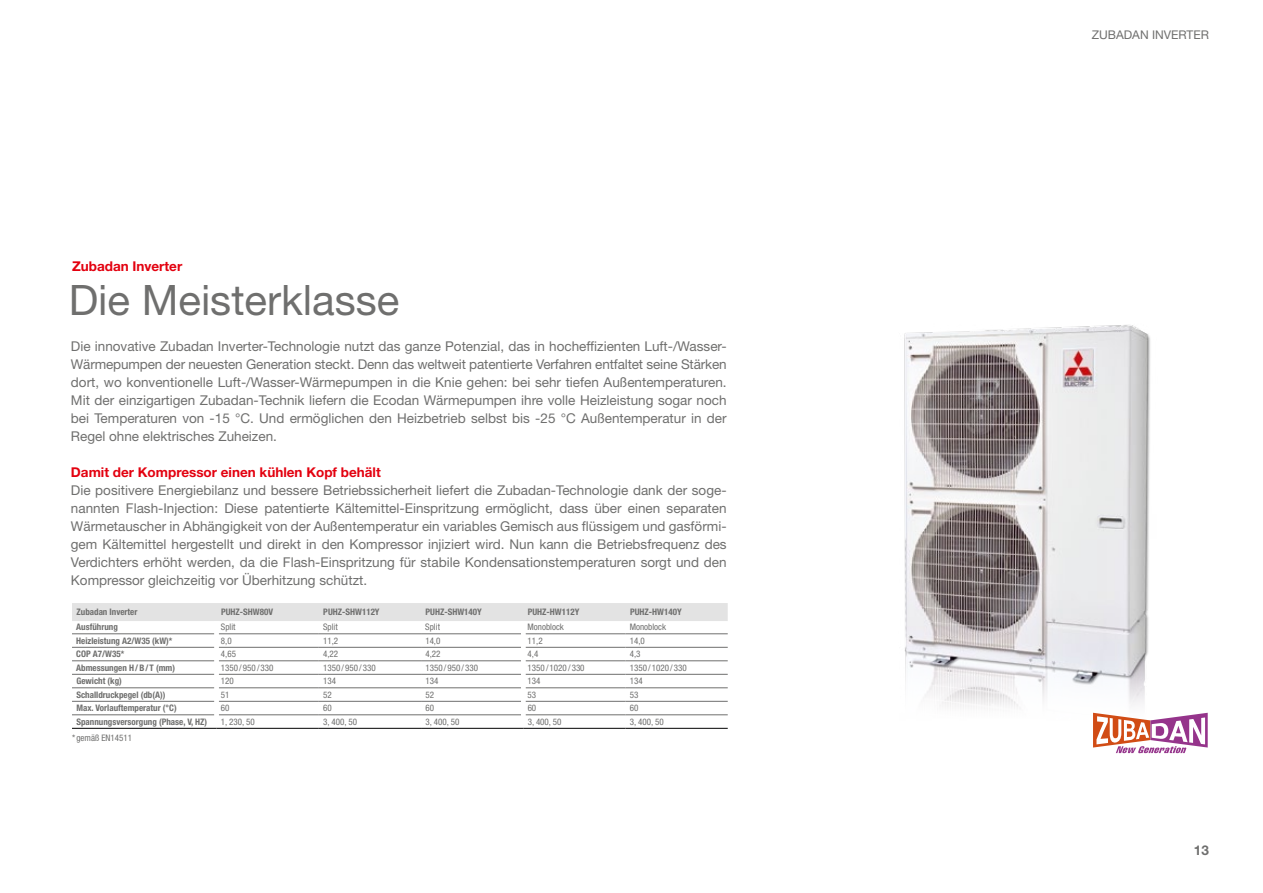
<style>
.page{position:relative;width:1263px;height:893px;background:#fff}
.page>*{position:absolute;margin:0;border:0;box-sizing:border-box;transform-origin:0 0}
.t1{font:42px "Helvetica Neue LT Pro";color:#6f6f6e}
.t2{font:13.5px/18px "Helvetica Neue LT Pro";color:#6f6f6e;text-align:justify}
.t3{font:700 13.5px "Helvetica Neue LT Pro";color:#e3000f}
.t4{font:700 13.5px "Helvetica Neue LT Pro";color:#6f6f6e}
.t5{font:12px "Helvetica Neue LT Pro";color:#6f6f6e}
.t6{font:700 condensed 9px "Helvetica Neue LT Pro";color:#6f6f6e}
.t7{font:condensed 9px "Helvetica Neue LT Pro";color:#6f6f6e}
</style>
<div class="page">
<img style="left:904px;top:325px;width:281px;height:429px">
<div style="left:72px;top:603px;width:656px;height:18px;background:#e3e3e3"></div>
<hr style="left:72px;top:633px;width:142px;height:1px;background:#6f6f6e">
<hr style="left:72px;top:647px;width:142px;height:1px;background:#6f6f6e">
<hr style="left:72px;top:660px;width:142px;height:1px;background:#6f6f6e">
<hr style="left:72px;top:674px;width:142px;height:1px;background:#6f6f6e">
<hr style="left:72px;top:687px;width:142px;height:1px;background:#6f6f6e">
<hr style="left:72px;top:701px;width:142px;height:1px;background:#6f6f6e">
<hr style="left:72px;top:714px;width:142px;height:1px;background:#6f6f6e">
<hr style="left:219px;top:714px;width:100px;height:1px;background:#6f6f6e">
<hr style="left:319px;top:714px;width:102px;height:1px;background:#6f6f6e">
<hr style="left:421px;top:714px;width:100px;height:1px;background:#6f6f6e">
<hr style="left:525px;top:714px;width:100px;height:1px;background:#6f6f6e">
<hr style="left:625px;top:714px;width:103px;height:1px;background:#6f6f6e">
<hr style="left:219px;top:660px;width:100px;height:1px;background:#6f6f6e">
<hr style="left:319px;top:660px;width:102px;height:1px;background:#6f6f6e">
<hr style="left:421px;top:660px;width:100px;height:1px;background:#6f6f6e">
<hr style="left:525px;top:660px;width:100px;height:1px;background:#6f6f6e">
<hr style="left:625px;top:660px;width:103px;height:1px;background:#6f6f6e">
<hr style="left:219px;top:674px;width:100px;height:1px;background:#6f6f6e">
<hr style="left:319px;top:674px;width:102px;height:1px;background:#6f6f6e">
<hr style="left:421px;top:674px;width:100px;height:1px;background:#6f6f6e">
<hr style="left:525px;top:674px;width:100px;height:1px;background:#6f6f6e">
<hr style="left:625px;top:674px;width:103px;height:1px;background:#6f6f6e">
<hr style="left:219px;top:687px;width:100px;height:1px;background:#6f6f6e">
<hr style="left:319px;top:687px;width:102px;height:1px;background:#6f6f6e">
<hr style="left:421px;top:687px;width:100px;height:1px;background:#6f6f6e">
<hr style="left:525px;top:687px;width:100px;height:1px;background:#6f6f6e">
<hr style="left:625px;top:687px;width:103px;height:1px;background:#6f6f6e">
<hr style="left:72px;top:728px;width:145px;height:1px;background:#000">
<hr style="left:217px;top:728px;width:102px;height:1px;background:#000">
<hr style="left:319px;top:728px;width:102px;height:1px;background:#000">
<hr style="left:421px;top:728px;width:102px;height:1px;background:#000">
<hr style="left:523px;top:728px;width:102px;height:1px;background:#000">
<hr style="left:625px;top:728px;width:103px;height:1px;background:#000">
<hr style="left:219px;top:633px;width:100px;height:1px;background:#6f6f6e">
<hr style="left:319px;top:633px;width:102px;height:1px;background:#6f6f6e">
<hr style="left:421px;top:633px;width:100px;height:1px;background:#6f6f6e">
<hr style="left:525px;top:633px;width:100px;height:1px;background:#6f6f6e">
<hr style="left:625px;top:633px;width:103px;height:1px;background:#6f6f6e">
<hr style="left:219px;top:647px;width:100px;height:1px;background:#6f6f6e">
<hr style="left:319px;top:647px;width:102px;height:1px;background:#6f6f6e">
<hr style="left:421px;top:647px;width:100px;height:1px;background:#6f6f6e">
<hr style="left:525px;top:647px;width:100px;height:1px;background:#6f6f6e">
<hr style="left:625px;top:647px;width:103px;height:1px;background:#6f6f6e">
<hr style="left:219px;top:701px;width:100px;height:1px;background:#6f6f6e">
<hr style="left:319px;top:701px;width:102px;height:1px;background:#6f6f6e">
<hr style="left:421px;top:701px;width:100px;height:1px;background:#6f6f6e">
<hr style="left:525px;top:701px;width:100px;height:1px;background:#6f6f6e">
<hr style="left:625px;top:701px;width:103px;height:1px;background:#6f6f6e">
<svg style="left:1093px;top:713px;width:115px;height:40px"></svg>
<p class="t3" style="left:72px;top:257px;width:112px">Zubadan Inverter</p>
<h1 class="t1" style="left:69px;top:275px;width:332px">Die Meisterklasse</h1>
<p class="t2" style="left:71px;top:337px;width:657px">Die innovative Zubadan Inverter-Technologie nutzt das ganze Potenzial, das in hocheffizienten Luft-/Wasser-Wärmepumpen der neuesten Generation steckt. Denn das weltweit patentierte Verfahren entfaltet seine Stärken dort, wo konventionelle Luft-/Wasser-Wärmepumpen in die Knie gehen: bei sehr tiefen Außentemperaturen.<br>Mit der einzigartigen Zubadan-Technik liefern die Ecodan Wärmepumpen ihre volle Heizleistung sogar noch bei Temperaturen von -15 °C. Und ermöglichen den Heizbetrieb selbst bis -25 °C Außentemperatur in der Regel ohne elektrisches Zuheizen.</p>
<p class="t3" style="left:71px;top:464px;width:311px">Damit der Kompressor einen kühlen Kopf behält</p>
<p class="t2" style="left:71px;top:481px;width:657px">Die positivere Energiebilanz und bessere Betriebssicherheit liefert die Zubadan-Technologie dank der soge&shy;nannten Flash-Injection: Diese patentierte Kältemittel-Einspritzung ermöglicht, dass über einen separaten Wärmetauscher in Abhängigkeit von der Außentemperatur ein variables Gemisch aus flüssigem und gasförmi&shy;gem Kältemittel hergestellt und direkt in den Kompressor injiziert wird. Nun kann die Betriebsfrequenz des Verdichters erhöht werden, da die Flash-Einspritzung für stabile Kondensationstemperaturen sorgt und den Kompressor gleichzeitig vor Überhitzung schützt.</p>
<p class="t6" style="left:76px;top:607px;width:62px">Zubadan Inverter</p>
<p class="t6" style="left:221px;top:607px;width:54px">PUHZ-SHW80V</p>
<p class="t6" style="left:323px;top:607px;width:58px">PUHZ-SHW112Y</p>
<p class="t6" style="left:426px;top:607px;width:58px">PUHZ-SHW140Y</p>
<p class="t6" style="left:528px;top:607px;width:53px">PUHZ-HW112Y</p>
<p class="t6" style="left:630px;top:607px;width:53px">PUHZ-HW140Y</p>
<p class="t6" style="left:76px;top:622px;width:43px">Ausführung</p>
<p class="t7" style="left:221px;top:622px;width:16px">Split</p>
<p class="t7" style="left:323px;top:622px;width:16px">Split</p>
<p class="t7" style="left:425px;top:622px;width:16px">Split</p>
<p class="t7" style="left:527px;top:622px;width:38px">Monoblock</p>
<p class="t7" style="left:630px;top:622px;width:38px">Monoblock</p>
<p class="t6" style="left:76px;top:635px;width:98px">Heizleistung A2/W35 (kW)*</p>
<p class="t7" style="left:221px;top:635px;width:12px">8,0</p>
<p class="t7" style="left:323px;top:635px;width:17px">11,2</p>
<p class="t7" style="left:425px;top:635px;width:17px">14,0</p>
<p class="t7" style="left:528px;top:635px;width:17px">11,2</p>
<p class="t7" style="left:630px;top:635px;width:17px">14,0</p>
<p class="t6" style="left:76px;top:649px;width:49px">COP A7/W35*</p>
<p class="t7" style="left:221px;top:649px;width:17px">4,65</p>
<p class="t7" style="left:323px;top:649px;width:17px">4,22</p>
<p class="t7" style="left:425px;top:649px;width:17px">4,22</p>
<p class="t7" style="left:528px;top:649px;width:12px">4,4</p>
<p class="t7" style="left:630px;top:649px;width:12px">4,3</p>
<p class="t6" style="left:76px;top:662px;width:100px">Abmessungen H/B/ T (mm)</p>
<p class="t7" style="left:221px;top:662px;width:54px">1350 / 950 / 330</p>
<p class="t7" style="left:323px;top:662px;width:54px">1350 / 950 / 330</p>
<p class="t7" style="left:425px;top:662px;width:54px">1350 / 950 / 330</p>
<p class="t7" style="left:528px;top:662px;width:59px">1350 / 1020 / 330</p>
<p class="t7" style="left:630px;top:662px;width:59px">1350 / 1020 / 330</p>
<p class="t6" style="left:76px;top:676px;width:47px">Gewicht (kg)</p>
<p class="t7" style="left:221px;top:676px;width:14px">120</p>
<p class="t7" style="left:323px;top:676px;width:14px">134</p>
<p class="t7" style="left:425px;top:676px;width:14px">134</p>
<p class="t7" style="left:528px;top:676px;width:14px">134</p>
<p class="t7" style="left:630px;top:676px;width:14px">134</p>
<p class="t6" style="left:76px;top:689px;width:90px">Schalldruckpegel (db(A))</p>
<p class="t7" style="left:221px;top:689px;width:10px">51</p>
<p class="t7" style="left:323px;top:689px;width:10px">52</p>
<p class="t7" style="left:425px;top:689px;width:10px">52</p>
<p class="t7" style="left:528px;top:689px;width:10px">53</p>
<p class="t7" style="left:630px;top:689px;width:10px">53</p>
<p class="t6" style="left:76px;top:703px;width:102px">Max. Vorlauftemperatur (°C)</p>
<p class="t7" style="left:221px;top:703px;width:10px">60</p>
<p class="t7" style="left:323px;top:703px;width:10px">60</p>
<p class="t7" style="left:425px;top:703px;width:10px">60</p>
<p class="t7" style="left:528px;top:703px;width:10px">60</p>
<p class="t7" style="left:630px;top:703px;width:10px">60</p>
<p class="t6" style="left:76px;top:716px;width:132px">Spannungsversorgung (Phase, V, HZ)</p>
<p class="t7" style="left:221px;top:716px;width:35px">1, 230, 50</p>
<p class="t7" style="left:323px;top:716px;width:35px">3, 400, 50</p>
<p class="t7" style="left:425px;top:716px;width:35px">3, 400, 50</p>
<p class="t7" style="left:528px;top:716px;width:35px">3, 400, 50</p>
<p class="t7" style="left:630px;top:716px;width:35px">3, 400, 50</p>
<p class="t7" style="left:72px;top:732px;width:62px">* gemäß EN14511</p>
<p class="t5" style="left:1092px;top:28px;width:17px">Zubadan</p>
<p class="t5" style="left:1152px;top:28px;width:12px">Inverter</p>
<p class="t4" style="left:1194px;top:842px;width:17px">13</p>
</div>
